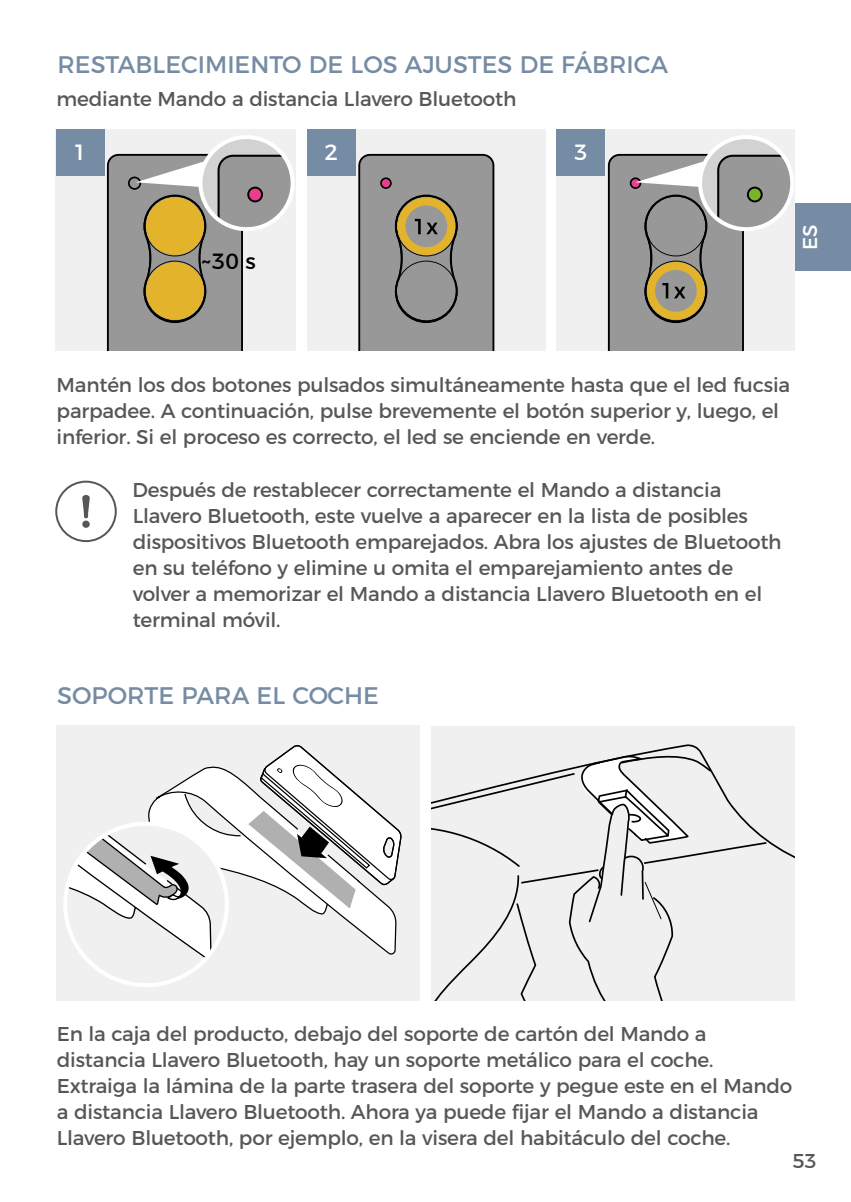
<style>
.page{position:relative;width:851px;height:1202px;background:#fff}
.page>*{position:absolute;margin:0;border:0;box-sizing:border-box;transform-origin:0 0}
.t1{font:24px "Montserrat";color:#768ca4}
.t2{font:22px "Montserrat";color:#000}
.t3{font:22px "Montserrat";color:#fff}
.t4{font:20px/26px "Montserrat";letter-spacing:-.01em;color:#575756}
.t5{font:20px "Montserrat";color:#fff}
</style>
<div class="page">
<div style="left:794px;top:204px;width:56px;height:67px;background:#768ca4"></div>
<div style="left:56px;top:129px;width:240px;height:221px;background:#f0f0f0"></div>
<div style="left:556px;top:129px;width:239px;height:221px;background:#f0f0f0"></div>
<div style="left:307px;top:129px;width:238px;height:221px;background:#f0f0f0"></div>
<div style="left:56px;top:129px;width:48px;height:46px;background:#768ca4"></div>
<div style="left:307px;top:129px;width:48px;height:46px;background:#768ca4"></div>
<div style="left:556px;top:129px;width:49px;height:46px;background:#768ca4"></div>
<svg style="left:200px;top:137px;width:92px;height:92px"></svg>
<svg style="left:107px;top:151px;width:185px;height:199px"></svg>
<div style="left:198px;top:135px;width:96px;height:96px;border:4px solid #fff;border-radius:50%"></div>
<svg style="left:700px;top:137px;width:92px;height:92px"></svg>
<div style="left:146px;top:197px;width:58px;height:58px;background:#e2b32b;border-radius:50%"></div>
<div style="left:55px;top:481px;width:62px;height:61px;border:2px solid #575756;border-radius:50%"></div>
<svg style="left:82px;top:495px;width:8px;height:23px"></svg>
<div style="left:82px;top:521px;width:8px;height:7px;background:#575756;border-radius:50%"></div>
<div style="left:57px;top:726px;width:363px;height:275px;background:#f0f0f0"></div>
<svg style="left:68px;top:745px;width:334px;height:222px"></svg>
<div style="left:63px;top:822px;width:166px;height:165px;border:4px solid #fff;border-radius:50%"></div>
<svg style="left:358px;top:154px;width:136px;height:196px;background:#928f89"></svg>
<svg style="left:607px;top:151px;width:185px;height:199px"></svg>
<div style="left:431px;top:726px;width:363px;height:274px;background:#f0f0f0"></div>
<svg style="left:635px;top:744px;width:159px;height:114px"></svg>
<svg style="left:431px;top:754px;width:337px;height:246px"></svg>
<p class="t1" style="left:58px;top:46px;width:612px">RESTABLECIMIENTO DE LOS AJUSTES DE FÁBRICA</p>
<p class="t4" style="left:57px;top:85px;width:461px">mediante Mando a distancia Llavero Bluetooth</p>
<p class="t3" style="left:73px;top:134px;width:15px">1</p>
<p class="t3" style="left:324px;top:134px;width:15px">2</p>
<p class="t3" style="left:574px;top:134px;width:15px">3</p>
<p class="t2" style="left:201px;top:243px;width:57px">~30 s</p>
<p class="t5" style="left:793px;top:250px;width:27px;rotate:-90deg">ES</p>
<p class="t4" style="left:57px;top:370px;width:735px">Mantén los dos botones pulsados simultáneamente hasta que el led fucsia parpadee. A continuación, pulse brevemente el botón superior y, luego, el inferior. Si el proceso es correcto, el led se enciende en verde.</p>
<p class="t4" style="left:132px;top:475px;width:650px">Después de restablecer correctamente el Mando a distancia Llavero Bluetooth, este vuelve a aparecer en la lista de posibles dispositivos Bluetooth emparejados. Abra los ajustes de Bluetooth en su teléfono y elimine u omita el emparejamiento antes de volver a memorizar el Mando a distancia Llavero Bluetooth en el terminal móvil.</p>
<p class="t1" style="left:57px;top:676px;width:323px">SOPORTE PARA EL COCHE</p>
<p class="t4" style="left:57px;top:1019px;width:737px">En la caja del producto, debajo del soporte de cartón del Mando a distancia Llavero Bluetooth, hay un soporte metálico para el coche.<br>Extraiga la lámina de la parte trasera del soporte y pegue este en el Mando a distancia Llavero Bluetooth. Ahora ya puede fijar el Mando a distancia Llavero Bluetooth, por ejemplo, en la visera del habitáculo del coche.</p>
<p class="t4" style="left:792px;top:1146px;width:26px">53</p>
</div>
